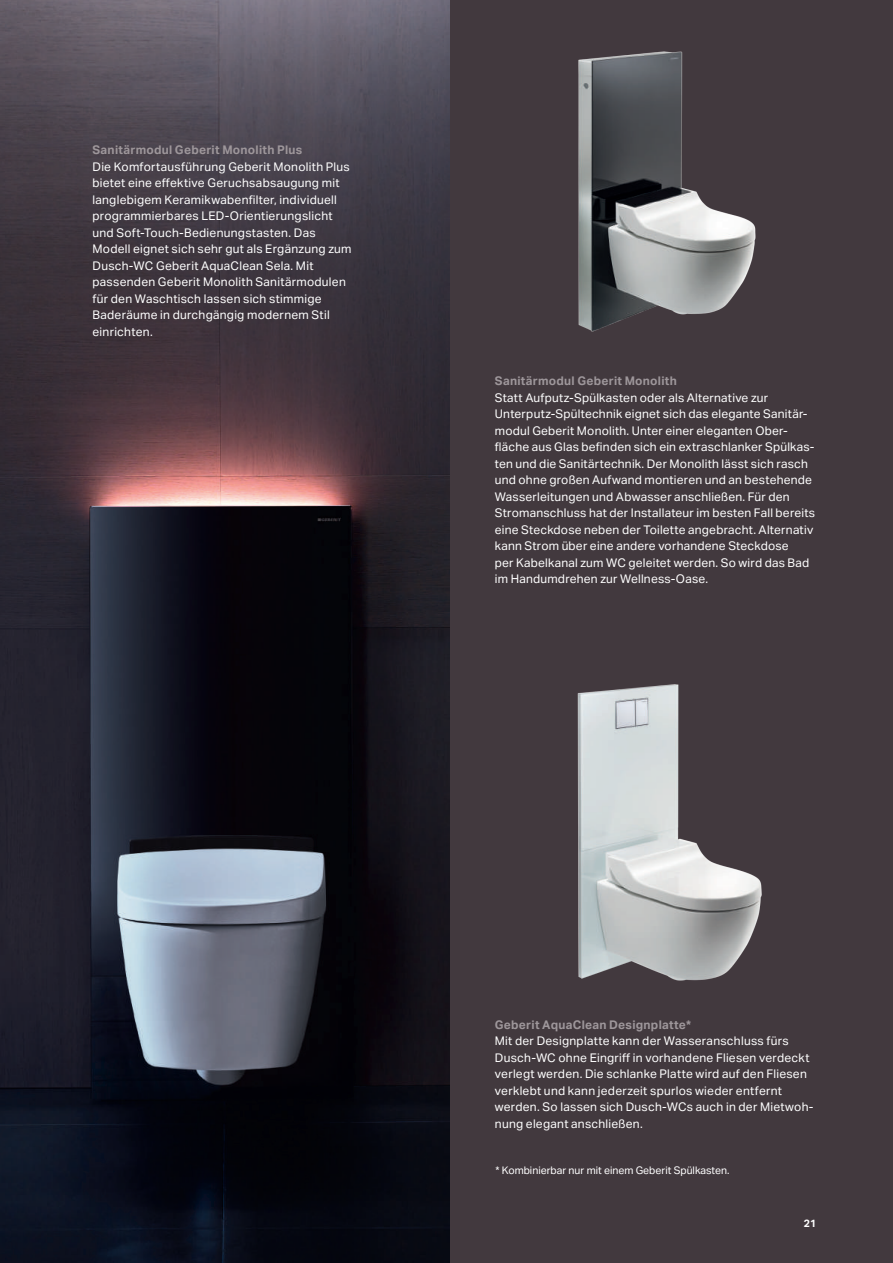
<style>
.page{position:relative;width:893px;height:1263px;background:#42393e}
.page>*{position:absolute;margin:0;border:0;box-sizing:border-box;transform-origin:0 0}
.t1{font:12px/16.5px "Aktiv Grotesk Geberit";letter-spacing:.02em;color:#fff}
.t2{font:700 12px "Aktiv Grotesk Geberit";letter-spacing:.025em;color:#9e979b}
.t3{font:10.5px "Aktiv Grotesk Geberit";color:#fff}
.t4{font:700 10.5px "Aktiv Grotesk Geberit";color:#fff}
</style>
<div class="page">
<img style="left:0;top:0;width:450px;height:1263px">
<img style="left:578px;top:51px;width:178px;height:281px">
<img style="left:577px;top:684px;width:185px;height:297px">
<p class="t2" style="left:92px;top:143px;width:211px">Sanitärmodul Geberit Monolith Plus</p>
<p class="t1" style="left:92px;top:158px;width:261px">Die Komfortausführung Geberit Monolith Plus bietet eine effektive Geruchsabsaugung mit langlebigem Keramikwabenfilter, individuell programmierbares LED-Orientierungslicht und Soft-Touch-Bedienungstasten. Das Modell eignet sich sehr gut als Ergänzung zum Dusch-WC Geberit AquaClean Sela. Mit passenden Geberit Monolith Sanitärmodulen für den Waschtisch lassen sich stimmige Baderäume in durchgängig modernem Stil einrichten.</p>
<p class="t2" style="left:495px;top:374px;width:183px">Sanitärmodul Geberit Monolith</p>
<p class="t1" style="left:495px;top:389px;width:322px">Statt Aufputz-Spülkasten oder als Alternative zur Unterputz-Spültechnik eignet sich das elegante Sanitär&shy;modul Geberit Monolith. Unter einer eleganten Ober&shy;fläche aus Glas befinden sich ein extraschlanker Spülkas&shy;ten und die Sanitärtechnik. Der Monolith lässt sich rasch und ohne großen Aufwand montieren und an bestehende Wasserleitungen und Abwasser anschließen. Für den Stromanschluss hat der Installateur im besten Fall bereits eine Steckdose neben der Toilette angebracht. Alternativ kann Strom über eine andere vorhandene Steckdose<br>per Kabelkanal zum WC geleitet werden. So wird das Bad im Handumdrehen zur Wellness-Oase.</p>
<p class="t2" style="left:495px;top:1017px;width:198px">Geberit AquaClean Designplatte*</p>
<p class="t1" style="left:495px;top:1033px;width:320px">Mit der Designplatte kann der Wasseranschluss fürs Dusch-WC ohne Eingriff in vorhandene Fliesen verdeckt verlegt werden. Die schlanke Platte wird auf den Fliesen verklebt und kann jederzeit spurlos wieder entfernt werden. So lassen sich Dusch-WCs auch in der Mietwoh&shy;nung elegant anschließen.</p>
<p class="t3" style="left:495px;top:1164px;width:235px">* Kombinierbar nur mit einem Geberit Spülkasten.</p>
<p class="t4" style="left:804px;top:1217px;width:14px">21</p>
</div>
